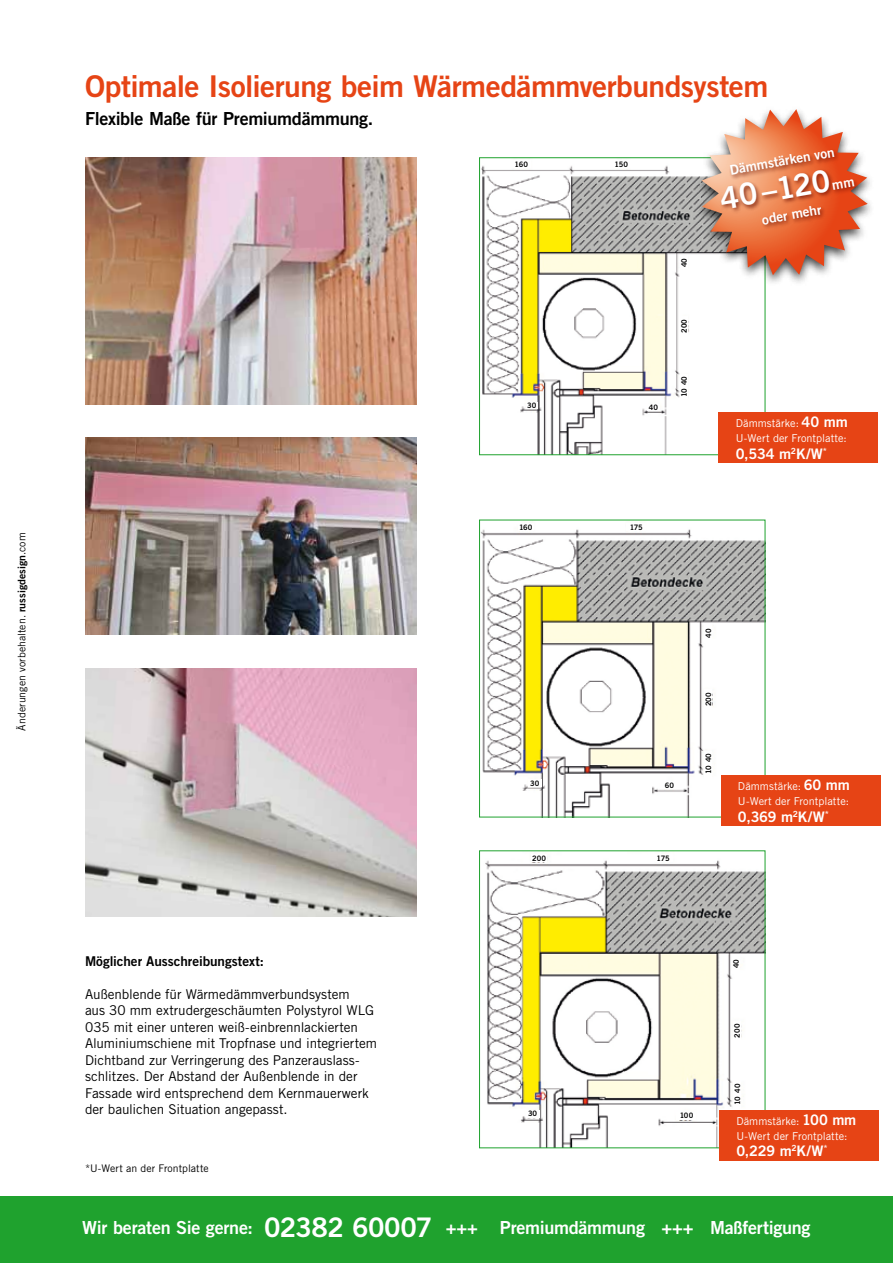
<style>
.page{position:relative;width:893px;height:1263px;background:#fff}
.page>*{position:absolute;margin:0;border:0;box-sizing:border-box;transform-origin:0 0}
.t1{font:30.6px "Trade Gothic LT Std Bd 2";color:#fff}
.t2{font:30px "Trade Gothic LT Std Bd 2";letter-spacing:-.02em;color:#e64415}
.t3{font:18px "Trade Gothic LT Std Bd 2";letter-spacing:-.015em;color:#fff}
.t4{font:18px "Trade Gothic LT Std Bd 2";letter-spacing:-.015em;color:#000}
.t5{font:14.55px "Trade Gothic LT Std Bd 2";letter-spacing:-.015em;color:#fff}
.t6{font:13.65px "Trade Gothic LT Std Bd 2";color:#fff}
.t7{font:13.5px/16.5px "Trade Gothic LT Std";letter-spacing:-.005em;color:#000}
.t8{font:13.5px "Trade Gothic LT Std Bd 2";letter-spacing:-.005em;color:#000}
.t9{font:10.95px/15px "Trade Gothic LT Std";letter-spacing:.005em;color:#fff}
.t10{font:10.5px "Trade Gothic LT Std";letter-spacing:.005em;color:#000}
.t11{font:7.5px "Trade Gothic LT Std Bd 2";letter-spacing:-.005em;color:#000}
.s1{font-family:"Trade Gothic LT Std Bd 2"}
.s2{font-family:"Trade Gothic LT Std Bd 2";font-size:14.55px}
.s3{font-size:27px}
</style>
<div class="page">
<div style="left:0;top:1197px;width:893px;height:66px;background:#1fa22e"></div>
<img style="left:481px;top:165px;width:238px;height:288px">
<div style="left:479px;top:157px;width:286px;height:298px;border:1px solid #1fa22e"></div>
<div style="left:511px;top:160px;width:20px;height:8px;background:#fff"></div>
<div style="left:611px;top:160px;width:20px;height:8px;background:#fff"></div>
<div style="left:526px;top:402px;width:12px;height:6px;background:#fff"></div>
<div style="left:647px;top:404px;width:13px;height:6px;background:#fff"></div>
<div style="left:680px;top:387px;width:8px;height:12px;background:#fff"></div>
<div style="left:680px;top:374px;width:8px;height:13px;background:#fff"></div>
<div style="left:680px;top:256px;width:8px;height:13px;background:#fff"></div>
<div style="left:680px;top:316px;width:8px;height:20px;background:#fff"></div>
<img style="left:481px;top:529px;width:282px;height:286px">
<div style="left:479px;top:520px;width:286px;height:297px;border:1px solid #1fa22e"></div>
<div style="left:518px;top:524px;width:15px;height:7px;background:#fff"></div>
<div style="left:626px;top:524px;width:20px;height:7px;background:#fff"></div>
<div style="left:660px;top:781px;width:19px;height:8px;background:#fff"></div>
<div style="left:528px;top:780px;width:13px;height:7px;background:#fff"></div>
<div style="left:705px;top:760px;width:7px;height:20px;background:#fff"></div>
<div style="left:705px;top:751px;width:7px;height:13px;background:#fff"></div>
<div style="left:705px;top:623px;width:7px;height:20px;background:#fff"></div>
<div style="left:705px;top:689px;width:7px;height:20px;background:#fff"></div>
<img style="left:485px;top:857px;width:278px;height:289px">
<div style="left:479px;top:850px;width:286px;height:298px;border:1px solid #1fa22e"></div>
<div style="left:531px;top:854px;width:16px;height:8px;background:#fff"></div>
<div style="left:653px;top:854px;width:20px;height:8px;background:#fff"></div>
<div style="left:676px;top:1112px;width:20px;height:7px;background:#fff"></div>
<div style="left:526px;top:1110px;width:13px;height:7px;background:#fff"></div>
<div style="left:733px;top:1091px;width:8px;height:20px;background:#fff"></div>
<div style="left:733px;top:1081px;width:8px;height:14px;background:#fff"></div>
<div style="left:732px;top:954px;width:8px;height:20px;background:#fff"></div>
<div style="left:733px;top:1021px;width:8px;height:19px;background:#fff"></div>
<div style="left:719px;top:412px;width:159px;height:51px;background:#e64415"></div>
<div style="left:721px;top:776px;width:159px;height:50px;background:#e64415"></div>
<div style="left:719px;top:1110px;width:160px;height:50px;background:#e64415"></div>
<div style="left:694px;top:105px;width:182px;height:182px;background:#000;opacity:.75"></div>
<img style="left:85px;top:669px;width:332px;height:247px">
<img style="left:85px;top:438px;width:332px;height:197px">
<img style="left:85px;top:157px;width:332px;height:248px">
<svg style="left:702px;top:109px;width:166px;height:166px"></svg>
<p class="t10" style="left:15px;top:730px;width:199px;rotate:-90deg">Änderungen vorbehalten. <span class="s1">russigdesign</span>.com</p>
<h2 class="t2" style="left:85px;top:67px;width:685px">Optimale Isolierung beim Wärmedämmverbundsystem</h2>
<h3 class="t4" style="left:85px;top:107px;width:290px">Flexible Maße für Premiumdämmung.</h3>
<p class="t8" style="left:85px;top:953px;width:180px">Möglicher Ausschreibungstext:</p>
<p class="t7" style="left:85px;top:986px;width:293px">Außenblende für Wärmedämmverbundsystem<br>aus 30 mm extrudergeschäumten Polystyrol WLG 035 mit einer unteren weiß-einbrennlackierten Aluminiumschiene mit Tropfnase und integriertem Dichtband zur Verringerung des Panzerauslass&shy;schlitzes. Der Abstand der Außenblende in der Fassade wird entsprechend dem Kernmauerwerk der baulichen Situation angepasst.</p>
<p class="t10" style="left:85px;top:1161px;width:125px">*U-Wert an der Frontplatte</p>
<p class="t11" style="left:514px;top:159px;width:15px">160</p>
<p class="t11" style="left:615px;top:159px;width:15px">150</p>
<p class="t11" style="left:527px;top:400px;width:11px">30</p>
<p class="t11" style="left:649px;top:403px;width:11px">40</p>
<p class="t11" style="left:680px;top:267px;width:11px;rotate:-90deg">40</p>
<p class="t11" style="left:680px;top:333px;width:15px;rotate:-90deg">200</p>
<p class="t11" style="left:680px;top:397px;width:23px;rotate:-90deg">10 40</p>
<p class="t11" style="left:519px;top:523px;width:15px">160</p>
<p class="t11" style="left:630px;top:523px;width:15px">175</p>
<p class="t6" style="left:728px;top:162px;width:108px;rotate:-10deg">Dämmstärken von</p>
<h1 class="t1" style="left:717px;top:180px;width:113px;rotate:-10deg">40–120</h1>
<p class="t6" style="left:761px;top:211px;width:62px;rotate:-10deg">oder mehr</p>
<p class="t9" style="left:736px;top:416px;width:113px">Dämmstärke: <span class="s2">40 mm<br></span>U-Wert der Frontplatte:</p>
<p class="t5" style="left:736px;top:445px;width:93px">0,534 m<sup>2</sup>K/W<sup>*</sup></p>
<p class="t11" style="left:530px;top:779px;width:11px">30</p>
<p class="t11" style="left:665px;top:780px;width:11px">60</p>
<p class="t11" style="left:532px;top:854px;width:15px">200</p>
<p class="t11" style="left:656px;top:854px;width:15px">175</p>
<p class="t11" style="left:704px;top:638px;width:11px;rotate:-90deg">40</p>
<p class="t11" style="left:704px;top:706px;width:15px;rotate:-90deg">200</p>
<p class="t11" style="left:704px;top:774px;width:23px;rotate:-90deg">10 40</p>
<p class="t9" style="left:738px;top:779px;width:113px">Dämmstärke: <span class="s2">60 mm<br></span>U-Wert der Frontplatte:</p>
<p class="t5" style="left:738px;top:808px;width:92px">0,369 m<sup>2</sup>K/W<sup>*</sup></p>
<p class="t11" style="left:528px;top:1109px;width:11px">30</p>
<p class="t11" style="left:680px;top:1111px;width:15px">100</p>
<p class="t11" style="left:731px;top:968px;width:11px;rotate:-90deg">40</p>
<p class="t11" style="left:732px;top:1037px;width:15px;rotate:-90deg">200</p>
<p class="t11" style="left:733px;top:1105px;width:23px;rotate:-90deg">10 40</p>
<p class="t9" style="left:736px;top:1113px;width:121px">Dämmstärke: <span class="s2">100 mm<br></span>U-Wert der Frontplatte:</p>
<p class="t5" style="left:736px;top:1142px;width:93px">0,229 m<sup>2</sup>K/W<sup>*</sup></p>
<h3 class="t3" style="left:82px;top:1217px;width:730px">Wir beraten Sie gerne: <span class="s3">02382 60007</span> +++ Premiumdämmung +++ Maßfertigung</h3>
</div>
